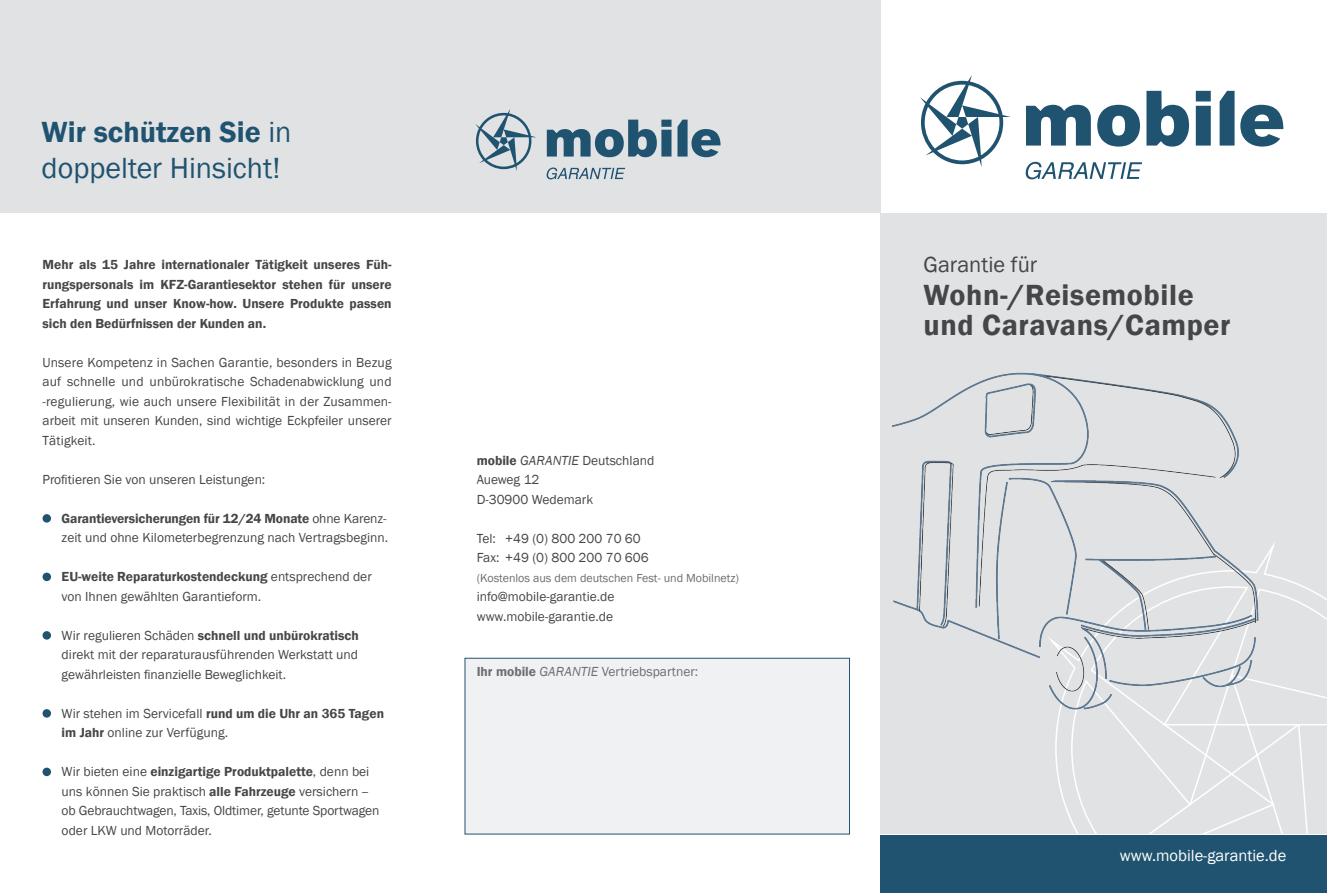
<style>
.page{position:relative;width:1327px;height:893px;background:#fff}
.page>*{position:absolute;margin:0;border:0;box-sizing:border-box;transform-origin:0 0}
.t1{font:600 30px/30px "Franklin Gothic";letter-spacing:.02em;color:#454647}
.t2{font:30px/36px "Franklin Gothic";color:#205370}
.t3{font:22.5px "Franklin Gothic";color:#454647}
.t4{font:16.5px "Franklin Gothic";color:#fff}
.t5{font:13.5px/19.5px "Franklin Gothic";color:#454647}
.t6{font:600 13.5px/19.5px "Franklin Gothic";color:#454647;text-align:justify}
.t7{font:13.5px "Franklin Gothic";color:#6c6d70}
.t8{font:12px "Franklin Gothic";color:#6c6d70}
.s1{font-weight:600}
.s2{font-family:"Myriad Pro"}
.s3{font-style:italic}
</style>
<div class="page">
<div style="left:880px;top:213px;width:447px;height:620px;background:#e1e2e4"></div>
<svg style="left:1055px;top:580px;width:272px;height:253px"></svg>
<img style="left:892px;top:372px;width:397px;height:384px">
<div style="left:0;top:0;width:880px;height:213px;background:#e1e2e4"></div>
<svg style="left:920px;top:75px;width:363px;height:104px"></svg>
<div style="left:464px;top:658px;width:386px;height:176px;background:#f0f1f2;border:1px solid #205370"></div>
<svg style="left:475px;top:109px;width:245px;height:70px"></svg>
<div style="left:43px;top:514px;width:8px;height:9px;background:#205370;border-radius:50%"></div>
<div style="left:43px;top:573px;width:8px;height:8px;background:#205370;border-radius:50%"></div>
<div style="left:43px;top:631px;width:8px;height:9px;background:#205370;border-radius:50%"></div>
<div style="left:43px;top:709px;width:8px;height:9px;background:#205370;border-radius:50%"></div>
<div style="left:43px;top:768px;width:8px;height:8px;background:#205370;border-radius:50%"></div>
<div style="left:880px;top:836px;width:447px;height:57px;background:#205370"></div>
<h1 class="t2" style="left:42px;top:115px;width:251px"><span class="s1">Wir schützen Sie</span> in doppelter Hinsicht!</h1>
<p class="t6" style="left:43px;top:255px;width:351px">Mehr als 15 Jahre internationaler Tätigkeit unseres Füh&shy;rungspersonals im KFZ-Garantiesektor stehen für unsere Erfahrung und unser Know-how. Unsere Produkte passen sich den Bedürfnissen der Kunden an.</p>
<p class="t5" style="left:43px;top:353px;width:351px;text-align:justify">Unsere Kompetenz in Sachen Garantie, besonders in Bezug auf schnelle und unbürokratische Schadenabwicklung und -regulierung, wie auch unsere Flexibilität in der Zusammen&shy;arbeit mit unseren Kunden, sind wichtige Eckpfeiler unserer Tätigkeit.</p>
<p class="t5" style="left:43px;top:470px;width:224px">Profitieren Sie von unseren Leistungen:</p>
<p class="t5" style="left:62px;top:509px;width:328px"><span class="s1">Garantieversicherungen für 12/24 Monate</span> ohne Karenz&shy;zeit und ohne Kilometerbegrenzung nach Vertragsbeginn.</p>
<p class="t5" style="left:62px;top:567px;width:312px"><span class="s1">EU-weite Reparaturkostendeckung</span> entsprechend der von Ihnen gewählten Garantieform.</p>
<p class="t5" style="left:62px;top:626px;width:299px;text-align:justify">Wir regulieren Schäden <span class="s1">schnell und unbürokratisch </span>direkt mit der reparaturausführenden Werkstatt und gewährleisten finanzielle Beweglichkeit.</p>
<p class="t5" style="left:62px;top:704px;width:324px">Wir stehen im Servicefall <span class="s1">rund um die Uhr an 365 Tagen im Jahr</span> online zur Verfügung.</p>
<p class="t5" style="left:62px;top:762px;width:319px">Wir bieten eine <span class="s1">einzigartige Produktpalette</span>, denn bei uns können Sie praktisch <span class="s1">alle Fahrzeuge</span> versichern <span class="s2">– </span>ob Gebrauchtwagen, Taxis, Oldtimer, getunte Sportwagen oder LKW und Motorräder.</p>
<p class="t5" style="left:477px;top:451px;width:179px"><span class="s1">mobile</span> <span class="s3">GARANTIE</span> Deutschland<br>Aueweg 12<br>D-30900 Wedemark</p>
<p class="t5" style="left:477px;top:529px;width:173px">Tel: +49 (0) 800 200 70 60<br>Fax: +49 (0) 800 200 70 606</p>
<p class="t8" style="left:477px;top:570px;width:264px">(Kostenlos aus dem deutschen Fest- und Mobilnetz)</p>
<p class="t5" style="left:477px;top:587px;width:139px">info@mobile-garantie.de www.mobile-garantie.de</p>
<p class="t7" style="left:477px;top:664px;width:223px"><span class="s1">Ihr mobile</span> <span class="s3">GARANTIE</span> Vertriebspartner:</p>
<h2 class="t3" style="left:923px;top:251px;width:115px">Garantie für</h2>
<h1 class="t1" style="left:923px;top:281px;width:309px">Wohn-/Reisemobile und Caravans/Camper</h1>
<p class="t4" style="left:1119px;top:845px;width:168px">www.mobile-garantie.de</p>
</div>
